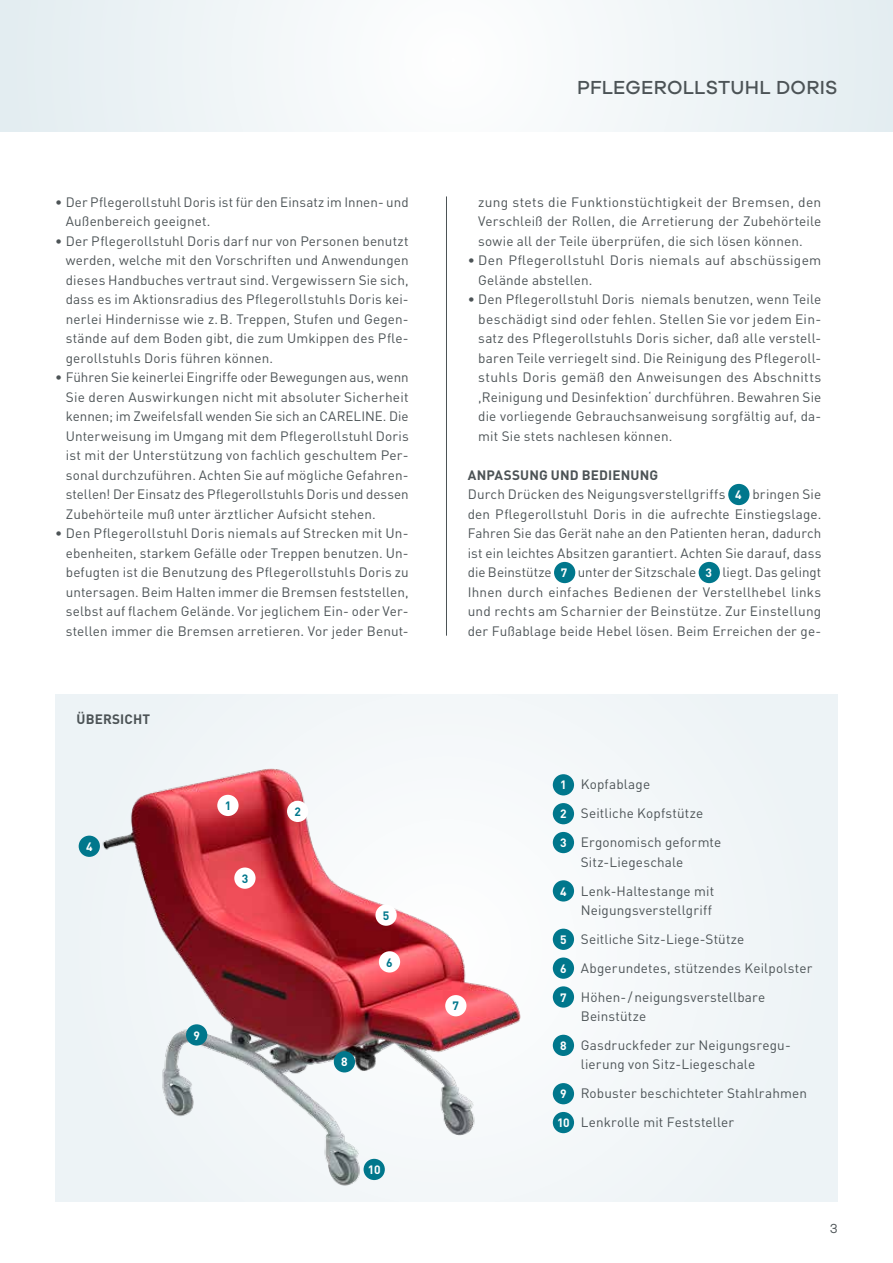
<style>
.page{position:relative;width:893px;height:1263px;background:#fff}
.page>*{position:absolute;margin:0;border:0;box-sizing:border-box;transform-origin:0 0}
.t1{font:500 19.5px "Galano";letter-spacing:.01em;color:#4c5356}
.t2{font:13.5px/19.5px "DIN Pro";letter-spacing:.01em;color:#4c5356}
.t3{font:700 13.5px "DIN Pro";letter-spacing:.01em;color:#4c5356}
.t4{font:13.5px "Galano";color:#4c5356}
.t5{font:700 12px "DIN Pro";color:#00778c}
.t6{font:700 12px "DIN Pro";color:#fff}
.s1{font-weight:700}
.s2{font-weight:700;font-size:12px;color:#fff}
</style>
<div class="page">
<div style="left:0;top:0;width:893px;height:132px;background:#f0f5f7"></div>
<div style="left:55px;top:694px;width:783px;height:507px;background:#edf3f6"></div>
<div style="left:728px;top:484px;width:21px;height:21px;background:#00778c;border-radius:50%"></div>
<div style="left:554px;top:562px;width:21px;height:21px;background:#00778c;border-radius:50%"></div>
<div style="left:699px;top:562px;width:21px;height:21px;background:#00778c;border-radius:50%"></div>
<div style="left:553px;top:774px;width:21px;height:21px;background:#00778c;border-radius:50%"></div>
<div style="left:553px;top:803px;width:21px;height:21px;background:#00778c;border-radius:50%"></div>
<div style="left:553px;top:832px;width:21px;height:21px;background:#00778c;border-radius:50%"></div>
<div style="left:553px;top:880px;width:21px;height:21px;background:#00778c;border-radius:50%"></div>
<div style="left:553px;top:929px;width:21px;height:21px;background:#00778c;border-radius:50%"></div>
<div style="left:553px;top:957px;width:21px;height:22px;background:#00778c;border-radius:50%"></div>
<div style="left:553px;top:986px;width:21px;height:21px;background:#00778c;border-radius:50%"></div>
<div style="left:553px;top:1035px;width:21px;height:21px;background:#00778c;border-radius:50%"></div>
<div style="left:553px;top:1083px;width:21px;height:21px;background:#00778c;border-radius:50%"></div>
<div style="left:553px;top:1112px;width:21px;height:21px;background:#00778c;border-radius:50%"></div>
<hr style="left:446px;top:196px;width:1px;height:440px;background:#4c5356">
<img style="left:55px;top:768px;width:505px;height:434px">
<div style="left:217px;top:795px;width:22px;height:21px;background:#fff;border-radius:50%"></div>
<div style="left:287px;top:801px;width:21px;height:21px;background:#fff;border-radius:50%"></div>
<div style="left:234px;top:867px;width:22px;height:22px;background:#fff;border-radius:50%"></div>
<div style="left:79px;top:836px;width:21px;height:21px;background:#00778c;border-radius:50%"></div>
<div style="left:375px;top:904px;width:22px;height:22px;background:#fff;border-radius:50%"></div>
<div style="left:379px;top:951px;width:21px;height:21px;background:#fff;border-radius:50%"></div>
<div style="left:445px;top:995px;width:21px;height:21px;background:#fff;border-radius:50%"></div>
<div style="left:334px;top:1051px;width:21px;height:21px;background:#00778c;border-radius:50%"></div>
<div style="left:186px;top:1024px;width:21px;height:21px;background:#00778c;border-radius:50%"></div>
<div style="left:364px;top:1159px;width:21px;height:21px;background:#00778c;border-radius:50%"></div>
<p class="t2" style="left:66px;top:191px;width:344px;text-indent:-11px">• Der Pflegerollstuhl Doris ist für den Einsatz im Innen- und<br>Außenbereich geeignet.</p>
<p class="t2" style="left:66px;top:230px;width:344px;text-align:justify;text-indent:-11px">• Der Pflegerollstuhl Doris darf nur von Personen benutzt werden, welche mit den Vorschriften und Anwendungen dieses Handbuches vertraut sind. Vergewissern Sie sich, dass es im Aktionsradius des Pflegerollstuhls Doris kei&shy;nerlei Hindernisse wie z.B. Treppen, Stufen und Gegen&shy;stände auf dem Boden gibt, die zum Umkippen des Pfle&shy;gerollstuhls Doris führen können.</p>
<p class="t2" style="left:66px;top:367px;width:344px;text-align:justify;text-indent:-11px">• Führen Sie keinerlei Eingriffe oder Bewegungen aus, wenn Sie deren Auswirkungen nicht mit absoluter Sicherheit kennen; im Zweifelsfall wenden Sie sich an CARELINE. Die Unterweisung im Umgang mit dem Pflegerollstuhl Doris ist mit der Unterstützung von fachlich geschultem Per&shy;sonal durchzuführen. Achten Sie auf mögliche Gefahren&shy;stellen! Der Einsatz des Pflegerollstuhls Doris und dessen Zubehörteile muß unter ärztlicher Aufsicht stehen.</p>
<p class="t2" style="left:66px;top:523px;width:344px;text-indent:-11px">• Den Pflegerollstuhl Doris niemals auf Strecken mit Un&shy;ebenheiten, starkem Gefälle oder Treppen benutzen. Un&shy;befugten ist die Benutzung des Pflegerollstuhls Doris zu untersagen. Beim Halten immer die Bremsen feststellen, selbst auf flachem Gelände. Vor jeglichem Ein- oder Ver&shy;stellen immer die Bremsen arretieren. Vor jeder Benut-</p>
<p class="t3" style="left:77px;top:710px;width:75px">ÜBERSICHT</p>
<p class="t6" style="left:86px;top:838px;width:8px">4</p>
<p class="t5" style="left:225px;top:797px;width:8px">1</p>
<p class="t5" style="left:242px;top:870px;width:8px">3</p>
<p class="t6" style="left:193px;top:1027px;width:8px">9</p>
<p class="t5" style="left:294px;top:803px;width:8px">2</p>
<p class="t5" style="left:383px;top:907px;width:8px">5</p>
<p class="t5" style="left:386px;top:954px;width:8px">6</p>
<p class="t6" style="left:341px;top:1054px;width:8px">8</p>
<p class="t6" style="left:368px;top:1161px;width:15px">10</p>
<h1 class="t1" style="left:577px;top:76px;width:262px">PFLEGEROLLSTUHL DORIS</h1>
<p class="t2" style="left:478px;top:191px;width:345px;text-align:justify">zung stets die Funktionstüchtigkeit der Bremsen, den Verschleiß der Rollen, die Arretierung der Zubehörteile sowie all der Teile überprüfen, die sich lösen können.</p>
<p class="t2" style="left:478px;top:250px;width:345px;text-indent:-11px">• Den Pflegerollstuhl Doris niemals auf abschüssigem<br>Gelände abstellen.</p>
<p class="t2" style="left:478px;top:289px;width:345px;text-align:justify;text-indent:-11px">• Den Pflegerollstuhl Doris niemals benutzen, wenn Teile beschädigt sind oder fehlen. Stellen Sie vor jedem Ein&shy;satz des Pflegerollstuhls Doris sicher, daß alle verstell&shy;baren Teile verriegelt sind. Die Reinigung des Pflegeroll&shy;stuhls Doris gemäß den Anweisungen des Abschnitts ,Reinigung und Desinfektion‘ durchführen. Bewahren Sie die vorliegende Gebrauchsanweisung sorgfältig auf, da&shy;mit Sie stets nachlesen können.</p>
<p class="t2" style="left:468px;top:464px;width:355px"><span class="s1">ANPASSUNG UND BEDIENUNG<br></span>Durch Drücken des Neigungsverstellgriffs <span class="s2">4</span> bringen Sie den Pflegerollstuhl Doris in die aufrechte Einstiegslage.<br>Fahren Sie das Gerät nahe an den Patienten heran, dadurch ist ein leichtes Absitzen garantiert. Achten Sie darauf, dass die Beinstütze <span class="s2">7</span> unter der Sitzschale <span class="s2">3</span> liegt. Das gelingt Ihnen durch einfaches Bedienen der Verstellhebel links und rechts am Scharnier der Beinstütze. Zur Einstellung der Fußablage beide Hebel lösen. Beim Erreichen der ge-</p>
<p class="t5" style="left:453px;top:998px;width:8px">7</p>
<p class="t2" style="left:560px;top:770px;width:163px;line-height:28.8px"><span class="s2">1</span> Kopfablage<br><span class="s2">2</span> Seitliche Kopfstütze<br><span class="s2">3</span> Ergonomisch geformte</p>
<p class="t2" style="left:560px;top:847px;width:155px;line-height:28.8px;text-indent:21px">Sitz-Liegeschale<br><span class="s2">4</span> Lenk-Haltestange mit</p>
<p class="t2" style="left:560px;top:895px;width:254px;line-height:28.8px;text-indent:21px">Neigungsverstellgriff<br><span class="s2">5</span> Seitliche Sitz-Liege-Stütze<br><span class="s2">6</span> Abgerundetes, stützendes Keilpolster<br><span class="s2">7</span> Höhen- /neigungsverstellbare</p>
<p class="t2" style="left:560px;top:1001px;width:232px;line-height:28.8px;text-indent:21px">Beinstütze<br><span class="s2">8</span> Gasdruckfeder zur Neigungsregu-</p>
<p class="t2" style="left:557px;top:1050px;width:251px;line-height:28.8px;text-indent:24px">lierung von Sitz-Liegeschale<br><span class="s2">9</span> Robuster beschichteter Stahlrahmen<br><span class="s2">10</span> Lenkrolle mit Feststeller</p>
<p class="t4" style="left:830px;top:1220px;width:9px">3</p>
</div>
